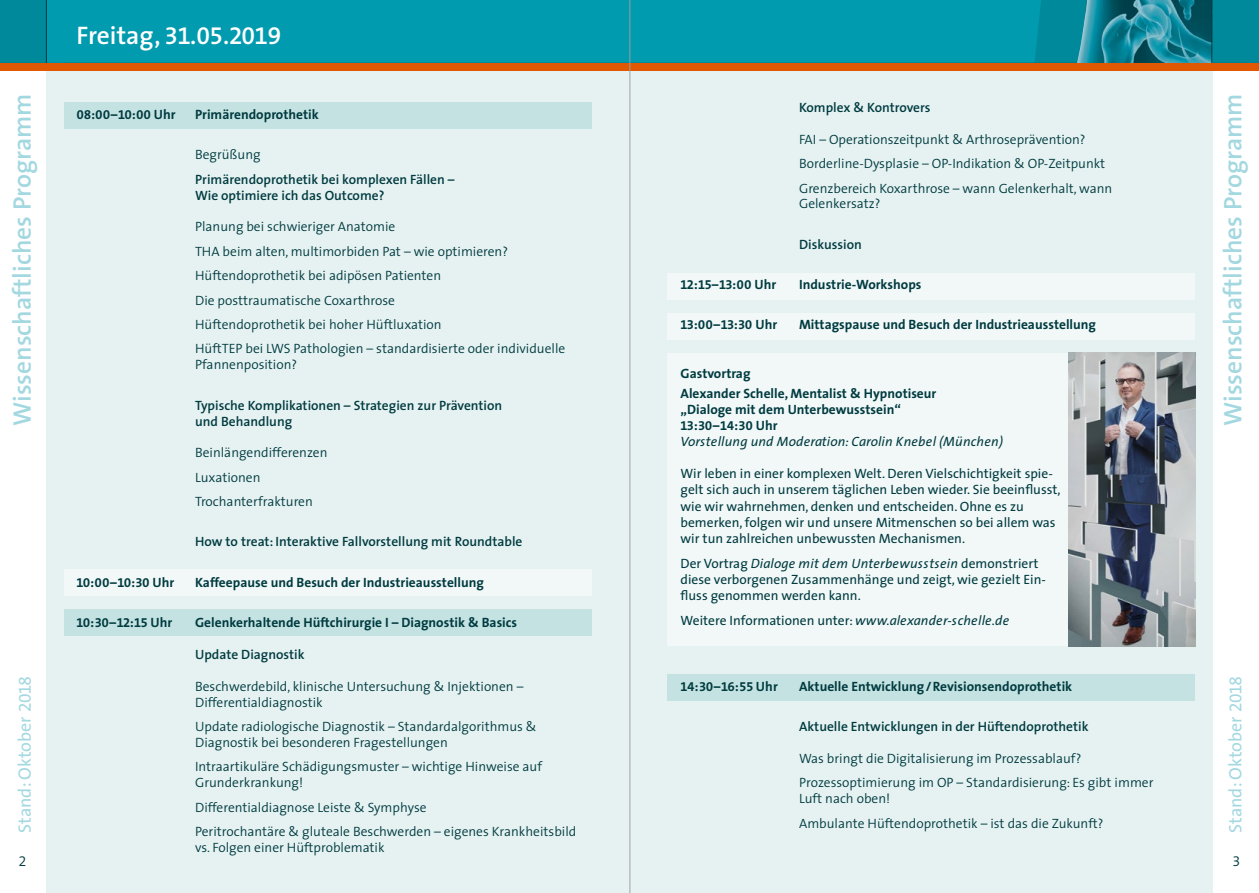
<style>
.page{position:relative;width:1259px;height:893px;background:#fff}
.page>*{position:absolute;margin:0;border:0;box-sizing:border-box;transform-origin:0 0}
.t1{font:600 25.5px "Geo Sans";color:#a3d8e1}
.t2{font:600 25.5px "Geo Sans";color:#fff}
.t3{font:18px "Geo Sans";color:#a3d8e1}
.t4{font:300 14.85px "Geo Sans";color:#003b40}
.t5{font:300 13.5px/24.5px "Geo Sans";color:#003b40}
.t6{font:13.5px/16.2px "Geo Sans";color:#003b40}
.t7{font:700 13.5px/20.1px "Geo Sans";color:#003b40}
.t8{font:600 13.5px/15.9px "Geo Sans";color:#003b40}
.t9{font:italic 13.5px "Geo Sans";color:#003b40}
.s1{font-style:italic}
</style>
<div class="page">
<div style="left:47px;top:64px;width:582px;height:829px;background:#e6f2f2"></div>
<div style="left:630px;top:64px;width:582px;height:829px;background:#e6f2f2"></div>
<div style="left:629px;top:0;width:630px;height:64px;background:#009baf"></div>
<div style="left:0;top:0;width:629px;height:64px;background:#009baf"></div>
<div style="left:1212px;top:0;width:47px;height:64px;background:#00899a"></div>
<svg style="left:1034px;top:0;width:42px;height:63px"></svg>
<img style="left:1076px;top:0;width:135px;height:63px">
<div style="left:0;top:63px;width:629px;height:7px;background:#e05801"></div>
<div style="left:629px;top:63px;width:630px;height:7px;background:#e05801"></div>
<div style="left:0;top:0;width:47px;height:63px;background:#00899a"></div>
<hr style="left:1211px;top:0;width:1px;height:63px;background:#003b40">
<hr style="left:46px;top:0;width:1px;height:63px;background:#003b40">
<div style="left:64px;top:102px;width:527px;height:26px;background:#c5e2e2"></div>
<div style="left:64px;top:610px;width:527px;height:26px;background:#c5e2e2"></div>
<div style="left:64px;top:569px;width:527px;height:27px;background:#f2f8f8"></div>
<div style="left:668px;top:674px;width:527px;height:26px;background:#c5e2e2"></div>
<div style="left:668px;top:313px;width:527px;height:26px;background:#f2f8f8"></div>
<div style="left:668px;top:273px;width:527px;height:26px;background:#f2f8f8"></div>
<div style="left:668px;top:353px;width:527px;height:293px;background:#f2f8f8"></div>
<img style="left:1069px;top:353px;width:126px;height:293px">
<hr style="left:629px;top:0;width:1px;height:893px;background:#9c9c9d">
<h1 class="t2" style="left:77px;top:14px;width:206px">Freitag, 31.05.2019</h1>
<h1 class="t1" style="left:1px;top:426px;width:334px;rotate:-90deg">Wissenschaftliches Programm</h1>
<h1 class="t1" style="left:1211px;top:426px;width:334px;rotate:-90deg">Wissenschaftliches Programm</h1>
<p class="t8" style="left:799px;top:99px;width:133px">Komplex &amp; Kontrovers</p>
<p class="t5" style="left:799px;top:126px;width:315px">FAI – Operationszeitpunkt &amp; Arthroseprävention?<br>Borderline-Dysplasie – OP-Indikation &amp; OP-Zeitpunkt<br>Grenzbereich Koxarthrose – wann Gelenkerhalt, wann</p>
<p class="t5" style="left:799px;top:191px;width:83px">Gelenkersatz?</p>
<p class="t8" style="left:799px;top:236px;width:64px">Diskussion</p>
<p class="t7" style="left:77px;top:104px;width:101px">08:00–10:00 Uhr</p>
<p class="t7" style="left:195px;top:104px;width:125px">Primärendoprothetik</p>
<p class="t5" style="left:195px;top:142px;width:67px">Begrüßung</p>
<p class="t8" style="left:195px;top:171px;width:261px">Primärendoprothetik bei komplexen Fällen –<br>Wie optimiere ich das Outcome?</p>
<p class="t5" style="left:195px;top:214px;width:372px">Planung bei schwieriger Anatomie<br>THA beim alten, multimorbiden Pat – wie optimieren?<br>Hüftendoprothetik bei adipösen Patienten<br>Die posttraumatische Coxarthrose<br>Hüftendoprothetik bei hoher Hüftluxation<br>HüftTEP bei LWS Pathologien – standardisierte oder individuelle</p>
<p class="t5" style="left:195px;top:352px;width:104px">Pfannenposition?</p>
<p class="t8" style="left:195px;top:397px;width:309px">Typische Komplikationen – Strategien zur Prävention und Behandlung</p>
<p class="t5" style="left:195px;top:440px;width:134px">Beinlängendifferenzen<br>Luxationen<br>Trochanterfrakturen</p>
<p class="t8" style="left:195px;top:534px;width:329px">How to treat: Interaktive Fallvorstellung mit Roundtable</p>
<p class="t7" style="left:77px;top:572px;width:99px">10:00–10:30 Uhr</p>
<p class="t7" style="left:195px;top:572px;width:290px">Kaffeepause und Besuch der Industrieausstellung</p>
<p class="t7" style="left:77px;top:612px;width:97px">10:30–12:15 Uhr</p>
<p class="t7" style="left:195px;top:612px;width:324px">Gelenkerhaltende Hüftchirurgie I – Diagnostik &amp; Basics</p>
<p class="t8" style="left:195px;top:646px;width:111px">Update Diagnostik</p>
<p class="t5" style="left:195px;top:678px;width:330px;line-height:15.9px">Beschwerdebild, klinische Untersuchung &amp; Injektionen –<br>Differentialdiagnostik</p>
<p class="t5" style="left:195px;top:718px;width:343px;line-height:15.9px">Update radiologische Diagnostik – Standardalgorithmus &amp;<br>Diagnostik bei besonderen Fragestellungen</p>
<p class="t5" style="left:195px;top:758px;width:348px;line-height:15.9px">Intraartikuläre Schädigungsmuster – wichtige Hinweise auf<br>Grunderkrankung!</p>
<p class="t5" style="left:195px;top:794px;width:383px">Differentialdiagnose Leiste &amp; Symphyse<br>Peritrochantäre &amp; gluteale Beschwerden – eigenes Krankheitsbild</p>
<p class="t5" style="left:195px;top:835px;width:191px">vs. Folgen einer Hüftproblematik</p>
<p class="t7" style="left:680px;top:274px;width:97px">12:15–13:00 Uhr</p>
<p class="t7" style="left:799px;top:274px;width:124px">Industrie-Workshops</p>
<p class="t7" style="left:680px;top:314px;width:98px">13:00–13:30 Uhr</p>
<p class="t7" style="left:799px;top:314px;width:298px">Mittagspause und Besuch der Industrieausstellung</p>
<p class="t7" style="left:680px;top:363px;width:257px">Gastvortrag<br>Alexander Schelle, Mentalist &amp; Hypnotiseur</p>
<p class="t7" style="left:680px;top:401px;width:222px;line-height:15.9px">„Dialoge mit dem Unterbewusstsein“<br>13:30–14:30 Uhr</p>
<p class="t9" style="left:680px;top:430px;width:324px">Vorstellung und Moderation: Carolin Knebel (München)</p>
<p class="t6" style="left:680px;top:465px;width:381px">Wir leben in einer komplexen Welt. Deren Vielschichtigkeit spie&shy;gelt sich auch in unserem täglichen Leben wieder. Sie beeinflusst, wie wir wahrnehmen, denken und entscheiden. Ohne es zu bemerken, folgen wir und unsere Mitmenschen so bei allem was wir tun zahlreichen unbewussten Mechanismen.</p>
<p class="t6" style="left:680px;top:555px;width:367px">Der Vortrag <span class="s1">Dialoge mit dem Unterbewusstsein</span> demonstriert diese verborgenen Zusammenhänge und zeigt, wie gezielt Ein&shy;fluss genommen werden kann.</p>
<p class="t6" style="left:680px;top:612px;width:330px">Weitere Informationen unter: <span class="s1">www.alexander-schelle.de</span></p>
<h2 class="t3" style="left:10px;top:833px;width:158px;rotate:-90deg">Stand: Oktober 2018</h2>
<h2 class="t3" style="left:1220px;top:833px;width:158px;rotate:-90deg">Stand: Oktober 2018</h2>
<p class="t7" style="left:680px;top:676px;width:99px">14:30–16:55 Uhr</p>
<p class="t7" style="left:799px;top:676px;width:275px">Aktuelle Entwicklung/Revisionsendoprothetik</p>
<p class="t8" style="left:799px;top:718px;width:291px">Aktuelle Entwicklungen in der Hüftendoprothetik</p>
<p class="t5" style="left:799px;top:746px;width:356px">Was bringt die Digitalisierung im Prozessablauf?<br>Prozessoptimierung im OP – Standardisierung: Es gibt immer</p>
<p class="t5" style="left:799px;top:786px;width:306px">Luft nach oben!<br>Ambulante Hüftendoprothetik – ist das die Zukunft?</p>
<p class="t4" style="left:19px;top:848px;width:8px">2</p>
<p class="t4" style="left:1232px;top:848px;width:9px">3</p>
</div>
